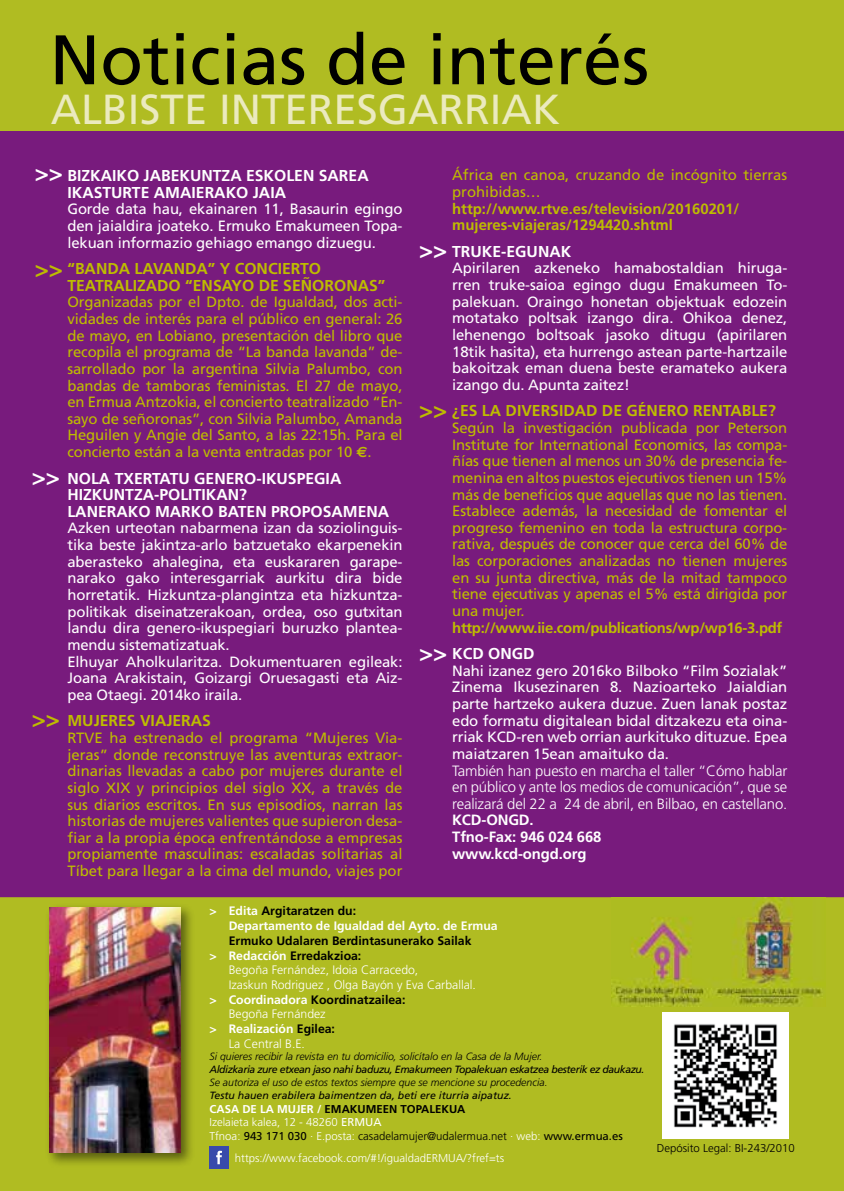
<style>
.page{position:relative;width:844px;height:1191px;background:#fff}
.page>*{position:absolute;margin:0;border:0;box-sizing:border-box;transform-origin:0 0}
.t1{font:70px "Frutiger";color:#000}
.t2{font:42px "Frutiger";color:#ebeabf}
.t3{font:700 23.45px "Frutiger";color:#fff}
.t4{font:700 23.45px "Frutiger";color:#bebc00}
.t5{font:17.5px "Frutiger";color:#000}
.t6{font:700 15.75px/16.6px "Frutiger";color:#fff}
.t7{font:700 15.75px/16.6px "Frutiger";color:#bebc00}
.t8{font:14.88px/16.6px "Frutiger";color:#bebc00;text-align:justify}
.t9{font:14.88px/16.6px "Frutiger";letter-spacing:-.01em;color:#fff;text-align:justify}
.t10{font:300 14.88px/16.6px "Frutiger";letter-spacing:-.01em;color:#fff;text-align:justify}
.t11{font:700 14.88px/16.6px "Frutiger";color:#bebc00}
.t12{font:700 14.88px "Frutiger";letter-spacing:-.02em;color:#bebc00}
.t13{font:700 14.88px/16.6px "Frutiger";letter-spacing:-.01em;color:#fff}
.t14{font:300 12.25px "Frutiger";color:#fff}
.t15{font:700 12.25px "Frutiger";color:#000}
.t16{font:700 12.25px/14.7px "Frutiger";color:#fff}
.t17{font:300 11.38px/13.1px "Frutiger";color:#fff}
.t18{font:300 11.38px "Frutiger";color:#000}
.t19{font:italic 300 10.5px "Frutiger";color:#000}
.t20{font:italic 10.5px "Frutiger";letter-spacing:-.04em;color:#000}
.t21{font:italic 10.5px "Frutiger";color:#000}
.s1{font-family:"Euro Sans";font-weight:700}
.s2{color:#000}
.s3{color:#fff}
.s4{font-weight:700}
.s5{font-weight:700;color:#000}
.s6{font-weight:400}
.s7{font-weight:400;color:#000}
</style>
<div class="page">
<div style="left:0;top:124px;width:843px;height:1067px;background:#781b7d"></div>
<div style="left:0;top:0;width:843px;height:131px;background:#b0bc22"></div>
<div style="left:0;top:897px;width:843px;height:294px;background:#b0bc22"></div>
<img style="left:611px;top:897px;width:214px;height:109px">
<div style="left:45px;top:903px;width:150px;height:264px;background:#000;opacity:.5"></div>
<img style="left:50px;top:907px;width:131px;height:245px">
<img style="left:662px;top:1012px;width:126px;height:126px">
<div style="left:209px;top:1146px;width:20px;height:22px;background:#384aab"></div>
<svg style="left:216px;top:1150px;width:6px;height:14px"></svg>
<h1 class="t1" style="left:50px;top:19px;width:601px">Noticias de interés</h1>
<p class="t5" style="left:43px;top:46px;width:21px">12</p>
<p class="t5" style="left:100px;top:46px;width:115px">ERREPORTAIA</p>
<h2 class="t2" style="left:51px;top:85px;width:510px">ALBISTE INTERESGARRIAK</h2>
<h3 class="t3" style="left:35px;top:159px;width:30px">&gt;&gt;</h3>
<p class="t6" style="left:67px;top:167px;width:303px">BIZKAIKO JABEKUNTZA ESKOLEN SAREA<br>IKASTURTE AMAIERAKO JAIA</p>
<p class="t9" style="left:67px;top:201px;width:336px">Gorde data hau, ekainaren 11, Basaurin egingo den jaialdira joateko. Ermuko Emakumeen Topa&shy;lekuan informazio gehiago emango dizuegu.</p>
<p class="t7" style="left:67px;top:260px;width:319px">“BANDA LAVANDA” Y CONCIERTO<br>TEATRALIZADO “ENSAYO DE SEÑORONAS”</p>
<p class="t8" style="left:67px;top:294px;width:336px">Organizadas por el Dpto. de Igualdad, dos acti&shy;vidades de interés para el público en general: 26 de mayo, en Lobiano, presentación del libro que recopila el programa de “La banda lavanda” de&shy;sarrollado por la argentina Silvia Palumbo, con bandas de tamboras feministas. El 27 de mayo, en Ermua Antzokia, el concierto teatralizado “En&shy;sayo de señoronas”, con Silvia Palumbo, Amanda Heguilen y Angie del Santo, a las 22:15h. Para el concierto están a la venta entradas por 10 <span class="s1">e</span>.</p>
<p class="t6" style="left:67px;top:469px;width:323px">NOLA TXERTATU GENERO-IKUSPEGIA<br>HIZKUNTZA-POLITIKAN?<br>LANERAKO MARKO BATEN PROPOSAMENA</p>
<p class="t9" style="left:67px;top:520px;width:336px;text-align:left">Azken urteotan nabarmena izan da soziolinguis&shy;tika beste jakintza-arlo batzuetako ekarpenekin aberasteko ahalegina, eta euskararen garape&shy;narako gako interesgarriak aurkitu dira bide horretatik. Hizkuntza-plangintza eta hizkuntza&shy;politikak diseinatzerakoan, ordea, oso gutxitan landu dira genero-ikuspegiari buruzko plantea&shy;mendu sistematizatuak.<br>Elhuyar Aholkularitza. Dokumentuaren egileak:<br>Joana Arakistain, Goizargi Oruesagasti eta Aiz&shy;pea Otaegi. 2014ko iraila.</p>
<p class="t7" style="left:67px;top:712px;width:145px">MUJERES VIAJERAS</p>
<p class="t8" style="left:67px;top:729px;width:336px">RTVE ha estrenado el programa “Mujeres Via&shy;jeras” donde reconstruye las aventuras extraor&shy;dinarias llevadas a cabo por mujeres durante el siglo XIX y principios del siglo XX, a través de sus diarios escritos. En sus episodios, narran las historias de mujeres valientes que supieron desa&shy;fiar a la propia época enfrentándose a empresas propiamente masculinas: escaladas solitarias al Tíbet para llegar a la cima del mundo, viajes por</p>
<h3 class="t4" style="left:35px;top:255px;width:30px">&gt;&gt;</h3>
<h3 class="t3" style="left:32px;top:463px;width:30px">&gt;&gt;</h3>
<h3 class="t4" style="left:32px;top:705px;width:30px">&gt;&gt;</h3>
<p class="t8" style="left:452px;top:167px;width:336px">África en canoa, cruzando de incógnito tierras prohibidas…</p>
<p class="t11" style="left:452px;top:200px;width:288px">http://www.rtve.es/television/20160201/ mujeres-viajeras/1294420.shtml</p>
<p class="t6" style="left:452px;top:243px;width:121px">TRUKE-EGUNAK</p>
<p class="t9" style="left:452px;top:260px;width:336px">Apirilaren azkeneko hamabostaldian hiruga&shy;rren truke-saioa egingo dugu Emakumeen To&shy;palekuan. Oraingo honetan objektuak edozein motatako poltsak izango dira. Ohikoa denez, lehenengo boltsoak jasoko ditugu (apirilaren 18tik hasita), eta hurrengo astean parte-hartzaile bakoitzak eman duena beste eramateko aukera izango du. Apunta zaitez!</p>
<p class="t7" style="left:452px;top:402px;width:325px">¿ES LA DIVERSIDAD DE GÉNERO RENTABLE?</p>
<p class="t8" style="left:452px;top:419px;width:336px">Según la investigación publicada por Peterson Institute for International Economics, las compa&shy;ñías que tienen al menos un 30% de presencia fe&shy;menina en altos puestos ejecutivos tienen un 15% más de beneficios que aquellas que no las tienen.<br>Establece además, la necesidad de fomentar el progreso femenino en toda la estructura corpo&shy;rativa, después de conocer que cerca del 60% de las corporaciones analizadas no tienen mujeres en su junta directiva, más de la mitad tampoco tiene ejecutivas y apenas el 5% está dirigida por una mujer.</p>
<p class="t12" style="left:452px;top:618px;width:331px">http://www.iie.com/publications/wp/wp16-3.pdf</p>
<p class="t6" style="left:452px;top:645px;width:84px">KCD ONGD</p>
<p class="t9" style="left:452px;top:662px;width:336px">Nahi izanez gero 2016ko Bilboko “Film Sozialak” Zinema Ikusezinaren 8. Nazioarteko Jaialdian parte hartzeko aukera duzue. Zuen lanak postaz edo formatu digitalean bidal ditzakezu eta oina&shy;rriak KCD-ren web orrian aurkituko dituzue. Epea maiatzaren 15ean amaituko da.</p>
<p class="t10" style="left:452px;top:762px;width:336px">También han puesto en marcha el taller “Cómo hablar en público y ante los medios de comunicación”, que se realizará del 22 a 24 de abril, en Bilbao, en castellano.</p>
<p class="t13" style="left:452px;top:812px;width:151px">KCD-ONGD.<br>Tfno-Fax: 946 024 668 www.kcd-ongd.org</p>
<h3 class="t3" style="left:419px;top:236px;width:30px">&gt;&gt;</h3>
<h3 class="t4" style="left:419px;top:396px;width:30px">&gt;&gt;</h3>
<h3 class="t3" style="left:419px;top:639px;width:30px">&gt;&gt;</h3>
<p class="t16" style="left:229px;top:903px;width:270px;text-indent:-19px">&gt; Edita <span class="s2">Argitaratzen du:<br></span>Departamento de Igualdad del Ayto. de Ermua</p>
<p class="t15" style="left:229px;top:933px;width:244px">Ermuko Udalaren Berdintasunerako Sailak</p>
<p class="t15" style="left:209px;top:948px;width:153px"><span class="s3">&gt; Redacción</span> Erredakzioa:</p>
<p class="t14" style="left:229px;top:963px;width:191px">Begoña Fernández, Idoia Carracedo,</p>
<p class="t14" style="left:229px;top:977px;width:249px">Izaskun Rodriguez , Olga Bayón y Eva Carballal.</p>
<p class="t15" style="left:209px;top:992px;width:197px"><span class="s3">&gt; Coordinadora</span> Koordinatzailea:</p>
<p class="t14" style="left:229px;top:1007px;width:98px">Begoña Fernández</p>
<p class="t16" style="left:209px;top:1021px;width:127px">&gt; Realización <span class="s2">Egilea:</span></p>
<p class="t14" style="left:229px;top:1036px;width:78px">La Central B.E.</p>
<p class="t19" style="left:209px;top:1050px;width:334px">Si quieres recibir la revista en tu domicilio, solicítalo en la Casa de la Mujer.</p>
<p class="t20" style="left:209px;top:1063px;width:436px">Aldizkaria zure etxean jaso nahi baduzu, Emakumeen Topalekuan eskatzea besterik ez daukazu.</p>
<p class="t19" style="left:209px;top:1076px;width:339px">Se autoriza el uso de estos textos siempre que se mencione su procedencia.</p>
<p class="t21" style="left:209px;top:1089px;width:304px">Testu hauen erabilera baimentzen da, beti ere iturria aipatuz.</p>
<p class="t17" style="left:209px;top:1102px;width:415px"><span class="s4">CASA DE LA MUJER /</span> <span class="s5">EMAKUMEEN TOPALEKUA<br></span>Izelaieta kalea, 12 - 48260 <span class="s6">ERMUA<br></span>Tfnoa: <span class="s7">943 171 030</span> · E.posta: <span class="s2">casadelamujer@udalermua.net</span> · web: <span class="s7">www.ermua.es</span></p>
<p class="t17" style="left:235px;top:1151px;width:270px">https://www.facebook.com/#!/igualdadERMUA/?fref=ts</p>
<p class="t18" style="left:656px;top:1141px;width:139px">Depósito Legal: BI-243/2010</p>
</div>
